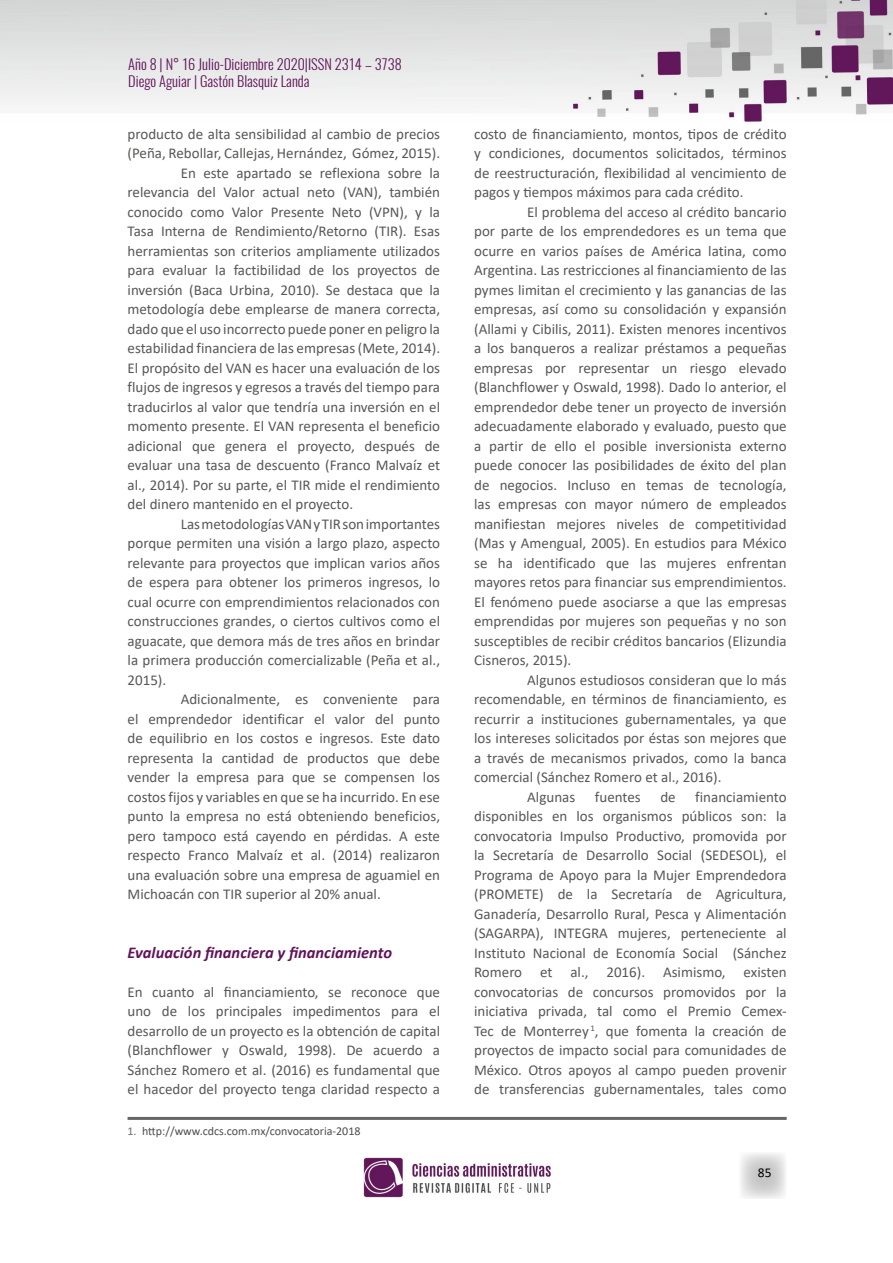
<style>
.page{position:relative;width:893px;height:1263px;background:#fff}
.page>*{position:absolute;margin:0;border:0;box-sizing:border-box;transform-origin:0 0}
.t1{font:italic 700 16.5px "Calibri";color:#61135a}
.t2{font:15px/19.5px "Calibri";color:#575756;text-align:justify}
.t3{font:300 14.4px/17.2px "Oswald";color:#61135a}
.t4{font:13.5px "Calibri";color:#000}
.t5{font:12px "Calibri";color:#4d4d4d}
.s1{color:#706f6f}
</style>
<div class="page">
<svg style="left:740px;top:1153px;width:46px;height:46px"></svg>
<img style="left:0;top:0;width:893px;height:121px">
<img style="left:363px;top:1157px;width:188px;height:41px">
<hr style="left:128px;top:1117px;width:659px;height:3px;background:#676666">
<p class="t3" style="left:128px;top:53px;width:275px">Año 8 | N° 16 Julio-Diciembre 2020|ISSN 2314 – 3738<br>Diego Aguiar | Gastón Blasquiz Landa</p>
<p class="t2" style="left:128px;top:124px;width:314px">producto de alta sensibilidad al cambio de precios</p>
<p class="t2" style="left:128px;top:143px;width:314px">(Peña, Rebollar, Callejas, Hernández, Gómez, 2015).</p>
<p class="t2" style="left:181px;top:163px;width:261px">En este apartado se reflexiona sobre la</p>
<p class="t2" style="left:128px;top:182px;width:314px">relevancia del Valor actual neto (VAN), también</p>
<p class="t2" style="left:128px;top:202px;width:314px">conocido como Valor Presente Neto (VPN), y la</p>
<p class="t2" style="left:128px;top:221px;width:314px">Tasa Interna de Rendimiento/Retorno (TIR). Esas</p>
<p class="t2" style="left:128px;top:241px;width:314px">herramientas son criterios ampliamente utilizados</p>
<p class="t2" style="left:128px;top:260px;width:314px">para evaluar la factibilidad de los proyectos de</p>
<p class="t2" style="left:128px;top:280px;width:314px">inversión (Baca Urbina, 2010). Se destaca que la</p>
<p class="t2" style="left:128px;top:299px;width:314px">metodología debe emplearse de manera correcta,</p>
<p class="t2" style="left:128px;top:319px;width:314px">dado que el uso incorrecto puede poner en peligro la</p>
<p class="t2" style="left:128px;top:338px;width:314px">estabilidad financiera de las empresas (Mete, 2014).</p>
<p class="t2" style="left:128px;top:358px;width:314px">El propósito del VAN es hacer una evaluación de los</p>
<p class="t2" style="left:128px;top:377px;width:314px">flujos de ingresos y egresos a través del tiempo para</p>
<p class="t2" style="left:128px;top:397px;width:314px">traducirlos al valor que tendría una inversión en el</p>
<p class="t2" style="left:128px;top:416px;width:314px">momento presente. El VAN representa el beneficio</p>
<p class="t2" style="left:128px;top:436px;width:314px">adicional que genera el proyecto, después de</p>
<p class="t2" style="left:128px;top:455px;width:314px">evaluar una tasa de descuento (Franco Malvaíz et</p>
<p class="t2" style="left:128px;top:475px;width:314px">al., 2014). Por su parte, el TIR mide el rendimiento</p>
<p class="t2" style="left:128px;top:494px;width:227px">del dinero mantenido en el proyecto.</p>
<p class="t2" style="left:181px;top:514px;width:261px">Las metodologías VAN y TIR son importantes</p>
<p class="t2" style="left:128px;top:533px;width:314px">porque permiten una visión a largo plazo, aspecto</p>
<p class="t2" style="left:128px;top:553px;width:314px">relevante para proyectos que implican varios años</p>
<p class="t2" style="left:128px;top:572px;width:314px">de espera para obtener los primeros ingresos, lo</p>
<p class="t2" style="left:128px;top:592px;width:314px">cual ocurre con emprendimientos relacionados con</p>
<p class="t2" style="left:128px;top:611px;width:314px">construcciones grandes, o ciertos cultivos como el</p>
<p class="t2" style="left:128px;top:631px;width:314px">aguacate, que demora más de tres años en brindar</p>
<p class="t2" style="left:128px;top:650px;width:314px">la primera producción comercializable (Peña et al.,</p>
<p class="t2" style="left:128px;top:670px;width:40px">2015).</p>
<p class="t2" style="left:181px;top:689px;width:261px">Adicionalmente, es conveniente para</p>
<p class="t2" style="left:128px;top:709px;width:314px">el emprendedor identificar el valor del punto</p>
<p class="t2" style="left:128px;top:728px;width:314px">de equilibrio en los costos e ingresos. Este dato</p>
<p class="t2" style="left:128px;top:748px;width:314px">representa la cantidad de productos que debe</p>
<p class="t2" style="left:128px;top:767px;width:314px">vender la empresa para que se compensen los</p>
<p class="t2" style="left:128px;top:787px;width:314px">costos fijos y variables en que se ha incurrido. En ese</p>
<p class="t2" style="left:128px;top:806px;width:314px">punto la empresa no está obteniendo beneficios,</p>
<p class="t2" style="left:128px;top:826px;width:314px">pero tampoco está cayendo en pérdidas. A este</p>
<p class="t2" style="left:128px;top:845px;width:314px">respecto Franco Malvaíz et al. (2014) realizaron</p>
<p class="t2" style="left:128px;top:865px;width:314px">una evaluación sobre una empresa de aguamiel en</p>
<p class="t2" style="left:128px;top:884px;width:255px">Michoacán con TIR superior al 20% anual.</p>
<p class="t1" style="left:128px;top:941px;width:266px">Evaluación financiera y financiamiento</p>
<p class="t2" style="left:128px;top:982px;width:314px">En cuanto al financiamiento, se reconoce que uno de los principales impedimentos para el desarrollo de un proyecto es la obtención de capital (Blanchflower y Oswald, 1998). De acuerdo a Sánchez Romero et al. (2016) es fundamental que el hacedor del proyecto tenga claridad respecto a</p>
<p class="t5" style="left:128px;top:1123px;width:234px"><span class="s1">1.</span> http://www.cdcs.com.mx/convocatoria-2018</p>
<p class="t2" style="left:474px;top:124px;width:314px">costo de financiamiento, montos, tipos de crédito y condiciones, documentos solicitados, términos de reestructuración, flexibilidad al vencimiento de pagos y tiempos máximos para cada crédito.</p>
<p class="t2" style="left:474px;top:202px;width:314px;text-indent:53px">El problema del acceso al crédito bancario por parte de los emprendedores es un tema que ocurre en varios países de América latina, como Argentina. Las restricciones al financiamiento de las pymes limitan el crecimiento y las ganancias de las empresas, así como su consolidación y expansión (Allami y Cibilis, 2011). Existen menores incentivos a los banqueros a realizar préstamos a pequeñas empresas por representar un riesgo elevado (Blanchflower y Oswald, 1998). Dado lo anterior, el emprendedor debe tener un proyecto de inversión adecuadamente elaborado y evaluado, puesto que a partir de ello el posible inversionista externo puede conocer las posibilidades de éxito del plan de negocios. Incluso en temas de tecnología, las empresas con mayor número de empleados manifiestan mejores niveles de competitividad (Mas y Amengual, 2005). En estudios para México se ha identificado que las mujeres enfrentan mayores retos para financiar sus emprendimientos.<br>El fenómeno puede asociarse a que las empresas emprendidas por mujeres son pequeñas y no son susceptibles de recibir créditos bancarios (Elizundia Cisneros, 2015).</p>
<p class="t2" style="left:527px;top:670px;width:261px">Algunos estudiosos consideran que lo más</p>
<p class="t2" style="left:474px;top:689px;width:314px">recomendable, en términos de financiamiento, es</p>
<p class="t2" style="left:474px;top:709px;width:314px">recurrir a instituciones gubernamentales, ya que</p>
<p class="t2" style="left:474px;top:728px;width:314px">los intereses solicitados por éstas son mejores que</p>
<p class="t2" style="left:474px;top:748px;width:314px">a través de mecanismos privados, como la banca</p>
<p class="t2" style="left:474px;top:767px;width:249px">comercial (Sánchez Romero et al., 2016).</p>
<p class="t2" style="left:527px;top:787px;width:49px">Algunas</p>
<p class="t2" style="left:595px;top:787px;width:47px">fuentes</p>
<p class="t2" style="left:660px;top:787px;width:17px">de</p>
<p class="t2" style="left:474px;top:787px;width:314px;text-indent:221px">financiamiento disponibles en los organismos públicos son: la convocatoria Impulso Productivo, promovida por la Secretaría de Desarrollo Social (SEDESOL), el Programa de Apoyo para la Mujer Emprendedora (PROMETE) de la Secretaría de Agricultura, Ganadería, Desarrollo Rural, Pesca y Alimentación (SAGARPA), INTEGRA mujeres, perteneciente al Instituto Nacional de Economía Social (Sánchez Romero et al., 2016). Asimismo, existen convocatorias de concursos promovidos por la iniciativa privada, tal como el Premio Cemex-Tec de Monterrey <sup>1</sup>, que fomenta la creación de proyectos de impacto social para comunidades de México. Otros apoyos al campo pueden provenir de transferencias gubernamentales, tales como</p>
<p class="t4" style="left:758px;top:1163px;width:15px">85</p>
</div>
